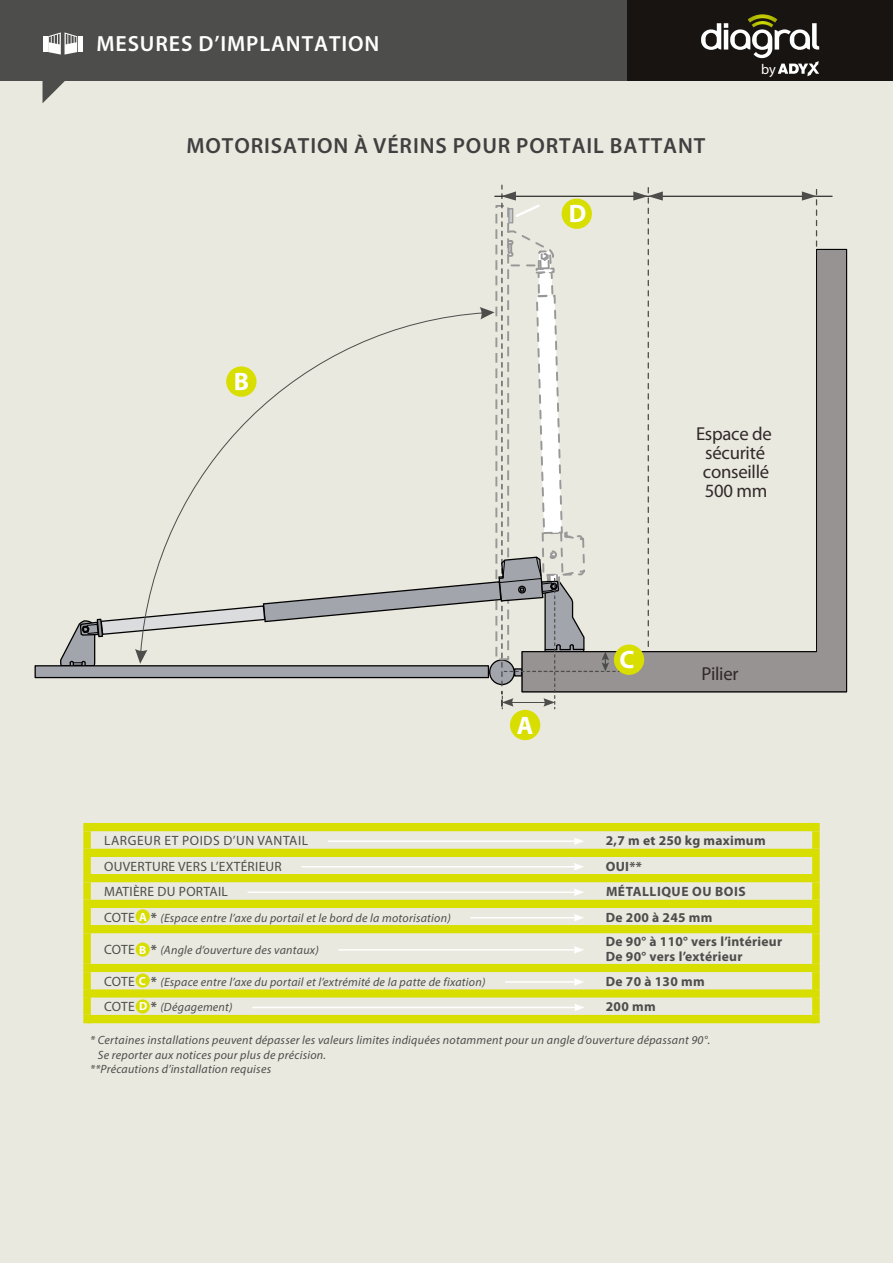
<style>
.page{position:relative;width:893px;height:1263px;background:#fff}
.page>*{position:absolute;margin:0;border:0;box-sizing:border-box;transform-origin:0 0}
.t1{font:700 25.35px "Myriad Pro";color:#fff}
.t2{font:600 22.05px "Myriad Pro";letter-spacing:.04em;color:#404040}
.t3{font:600 22.05px "Myriad Pro";letter-spacing:.04em;color:#fff}
.t4{font:18.75px/18.9px "Myriad Pro";letter-spacing:-.015em;color:#31292a;text-align:center}
.t5{font:14.25px "Myriad Pro";color:#fff}
.t6{font:700 13.5px/15px "Myriad Pro";letter-spacing:.02em;color:#4d4d4c}
.t7{font:13.5px "Myriad Pro";letter-spacing:.02em;color:#4d4d4c}
.t8{font:13.5px "Myriad Pro";letter-spacing:.04em;color:#4d4d4c}
.t9{font:700 13.5px "Myriad Pro";letter-spacing:.04em;color:#4d4d4c}
.t10{font:italic 12px "Myriad Pro";letter-spacing:.02em;color:#4d4d4c}
.t11{font:700 11.85px "Myriad Pro";color:#fff}
.s1{font-style:normal;font-size:13.5px}
.s2{font-weight:700;font-style:normal;font-size:13.5px}
</style>
<div class="page">
<div style="left:0;top:57px;width:893px;height:1206px;background:#eae9df"></div>
<div style="left:510px;top:710px;width:30px;height:30px;background:#d8de00;border-radius:50%"></div>
<svg style="left:627px;top:249px;width:220px;height:443px"></svg>
<div style="left:35px;top:666px;width:453px;height:11px;background:#a3a5ad"></div>
<hr style="left:495px;top:196px;width:337px;height:1px;background:#010101">
<svg style="left:633px;top:188px;width:30px;height:463px"></svg>
<svg style="left:802px;top:189px;width:15px;height:60px"></svg>
<svg style="left:59px;top:185px;width:568px;height:524px"></svg>
<div style="left:614px;top:644px;width:30px;height:31px;background:#d8de00;border-radius:50%"></div>
<div style="left:91px;top:823px;width:721px;height:200px;background:#d8de00"></div>
<svg style="left:91px;top:831px;width:721px;height:184px"></svg>
<div style="left:83px;top:823px;width:8px;height:8px;background:#d8de00"></div>
<div style="left:812px;top:823px;width:8px;height:8px;background:#d8de00"></div>
<div style="left:83px;top:831px;width:8px;height:17px;background:#d8de00"></div>
<div style="left:812px;top:831px;width:8px;height:17px;background:#d8de00"></div>
<div style="left:83px;top:848px;width:8px;height:9px;background:#d8de00"></div>
<div style="left:812px;top:848px;width:8px;height:9px;background:#d8de00"></div>
<div style="left:83px;top:857px;width:8px;height:17px;background:#d8de00"></div>
<div style="left:812px;top:857px;width:8px;height:17px;background:#d8de00"></div>
<div style="left:83px;top:874px;width:8px;height:8px;background:#d8de00"></div>
<div style="left:812px;top:874px;width:8px;height:8px;background:#d8de00"></div>
<div style="left:83px;top:882px;width:8px;height:17px;background:#d8de00"></div>
<div style="left:812px;top:882px;width:8px;height:17px;background:#d8de00"></div>
<div style="left:83px;top:899px;width:8px;height:9px;background:#d8de00"></div>
<div style="left:812px;top:899px;width:8px;height:9px;background:#d8de00"></div>
<div style="left:83px;top:908px;width:8px;height:17px;background:#d8de00"></div>
<div style="left:812px;top:908px;width:8px;height:17px;background:#d8de00"></div>
<div style="left:83px;top:925px;width:8px;height:8px;background:#d8de00"></div>
<div style="left:812px;top:925px;width:8px;height:8px;background:#d8de00"></div>
<div style="left:83px;top:933px;width:8px;height:31px;background:#d8de00"></div>
<div style="left:812px;top:933px;width:8px;height:31px;background:#d8de00"></div>
<div style="left:83px;top:964px;width:8px;height:8px;background:#d8de00"></div>
<div style="left:812px;top:964px;width:8px;height:8px;background:#d8de00"></div>
<div style="left:83px;top:972px;width:8px;height:17px;background:#d8de00"></div>
<div style="left:812px;top:972px;width:8px;height:17px;background:#d8de00"></div>
<div style="left:83px;top:989px;width:8px;height:9px;background:#d8de00"></div>
<div style="left:812px;top:989px;width:8px;height:9px;background:#d8de00"></div>
<div style="left:83px;top:998px;width:8px;height:17px;background:#d8de00"></div>
<div style="left:812px;top:998px;width:8px;height:17px;background:#d8de00"></div>
<div style="left:83px;top:1015px;width:8px;height:8px;background:#d8de00"></div>
<div style="left:812px;top:1015px;width:8px;height:8px;background:#d8de00"></div>
<hr style="left:328px;top:840px;width:248px;height:2px;background:#fff">
<svg style="left:574px;top:837px;width:10px;height:8px"></svg>
<hr style="left:301px;top:866px;width:275px;height:1px;background:#fff">
<svg style="left:574px;top:863px;width:10px;height:7px"></svg>
<hr style="left:248px;top:891px;width:328px;height:2px;background:#fff">
<svg style="left:574px;top:888px;width:10px;height:8px"></svg>
<hr style="left:470px;top:917px;width:106px;height:1px;background:#fff">
<svg style="left:574px;top:914px;width:10px;height:7px"></svg>
<hr style="left:338px;top:949px;width:238px;height:1px;background:#fff">
<svg style="left:574px;top:946px;width:10px;height:8px"></svg>
<hr style="left:505px;top:981px;width:71px;height:2px;background:#fff">
<svg style="left:574px;top:978px;width:10px;height:8px"></svg>
<hr style="left:252px;top:1007px;width:324px;height:1px;background:#fff">
<svg style="left:574px;top:1004px;width:11px;height:7px"></svg>
<div style="left:136px;top:973px;width:14px;height:15px;background:#d8de00;border-radius:50%"></div>
<div style="left:136px;top:909px;width:14px;height:14px;background:#d8de00;border-radius:50%"></div>
<div style="left:136px;top:999px;width:14px;height:14px;background:#d8de00;border-radius:50%"></div>
<div style="left:136px;top:942px;width:14px;height:14px;background:#d8de00;border-radius:50%"></div>
<div style="left:0;top:0;width:880px;height:81px;background:#4d4d4c"></div>
<svg style="left:43px;top:81px;width:22px;height:22px"></svg>
<div style="left:627px;top:0;width:266px;height:81px;background:#181411"></div>
<svg style="left:701px;top:14px;width:118px;height:62px"></svg>
<hr style="left:43px;top:36px;width:4px;height:16px;background:#fff">
<div style="left:78px;top:36px;width:5px;height:16px;background:#fff"></div>
<svg style="left:48px;top:32px;width:29px;height:23px"></svg>
<h2 class="t3" style="left:96px;top:29px;width:285px">MESURES D’IMPLANTATION</h2>
<h2 class="t2" style="left:186px;top:131px;width:520px">MOTORISATION À VÉRINS POUR PORTAIL BATTANT</h2>
<h1 class="t1" style="left:569px;top:197px;width:19px">D</h1>
<p class="t5" style="left:761px;top:60px;width:16px">by</p>
<h1 class="t1" style="left:234px;top:365px;width:17px">B</h1>
<h1 class="t1" style="left:517px;top:708px;width:18px">A</h1>
<h1 class="t1" style="left:620px;top:643px;width:17px">C</h1>
<h3 class="t4" style="left:696px;top:424px;width:77px">Espace de sécurité conseillé<br>500 mm</h3>
<h3 class="t4" style="left:701px;top:663px;width:39px">Pilier</h3>
<p class="t8" style="left:104px;top:832px;width:205px">LARGEUR ET POIDS D’UN VANTAIL</p>
<p class="t6" style="left:606px;top:832px;width:161px">2,7 m et 250 kg maximum</p>
<p class="t7" style="left:104px;top:858px;width:179px">OUVERTURE VERS L’EXTÉRIEUR</p>
<p class="t6" style="left:606px;top:858px;width:38px">OUI**</p>
<p class="t7" style="left:104px;top:883px;width:125px">MATIÈRE DU PORTAIL</p>
<p class="t9" style="left:606px;top:883px;width:141px">MÉTALLIQUE OU BOIS</p>
<p class="t10" style="left:104px;top:910px;width:348px"><span class="s1">COTE</span> <span class="s2">B *</span> (Espace entre l’axe du portail et le bord de la motorisation)</p>
<p class="t6" style="left:606px;top:909px;width:108px">De 200 à 245 mm</p>
<p class="t10" style="left:104px;top:942px;width:216px"><span class="s1">COTE</span> <span class="s2">B *</span> (Angle d’ouverture des vantaux)</p>
<p class="t6" style="left:606px;top:934px;width:178px">De 90° à 110° vers l’intérieur<br>De 90° vers l’extérieur</p>
<p class="t10" style="left:104px;top:974px;width:383px"><span class="s1">COTE</span> <span class="s2">B *</span> (Espace entre l’axe du portail et l’extrémité de la patte de fixation)</p>
<p class="t6" style="left:606px;top:973px;width:100px">De 70 à 130 mm</p>
<p class="t10" style="left:104px;top:1000px;width:130px"><span class="s1">COTE</span> <span class="s2">B *</span> (Dégagement)</p>
<p class="t6" style="left:606px;top:999px;width:51px">200 mm</p>
<p class="t11" style="left:139px;top:909px;width:9px">A</p>
<p class="t11" style="left:139px;top:942px;width:9px">B</p>
<p class="t11" style="left:139px;top:973px;width:9px">C</p>
<p class="t11" style="left:139px;top:999px;width:10px">D</p>
<p class="t10" style="left:90px;top:1033px;width:622px">* Certaines installations peuvent dépasser les valeurs limites indiquées notamment pour un angle d’ouverture dépassant 90°.</p>
<p class="t10" style="left:98px;top:1047px;width:230px">Se reporter aux notices pour plus de précision.</p>
<p class="t10" style="left:90px;top:1062px;width:183px">**Précautions d’installation requises</p>
</div>
